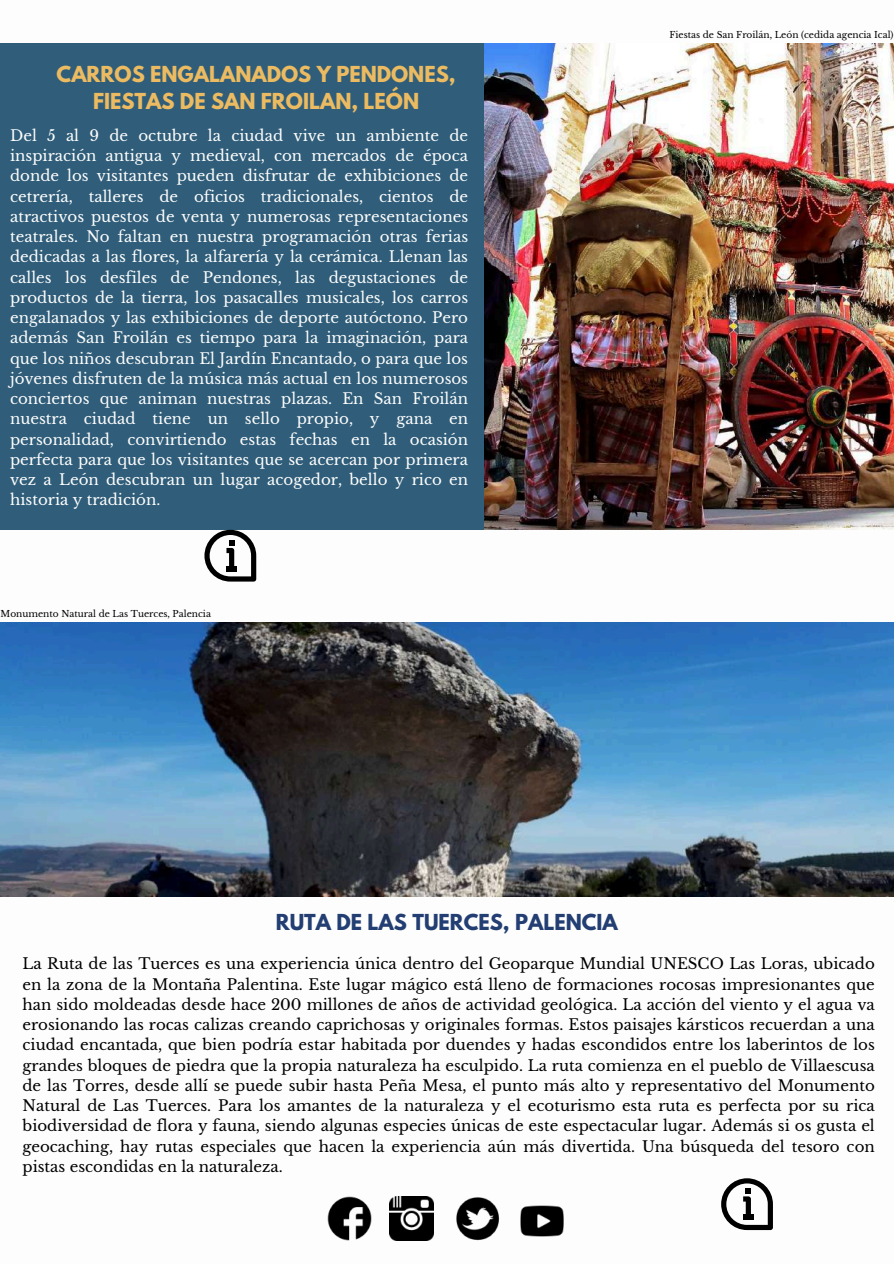
<style>
.page{position:relative;width:894px;height:1264px;background:#fff}
.page>*{position:absolute;margin:0;border:0;box-sizing:border-box;transform-origin:0 0}
.t1{font:700 19.5px/27px "League Spartan";color:#ecbb61;text-align:center}
.t2{font:700 19.5px "League Spartan";color:#233e73}
.t3{font:15px/20.2px "Libre Baskerville";color:#000;text-align:justify}
.t4{font:15px/20.2px "Libre Baskerville";color:#fdfdfd;text-align:justify}
.t5{font:9px "Libre Baskerville";color:#000}
</style>
<div class="page">
<div style="left:0;top:43px;width:511px;height:487px;background:#305e7a"></div>
<svg style="left:204px;top:530px;width:52px;height:51px"></svg>
<svg style="left:721px;top:1178px;width:51px;height:51px"></svg>
<img style="left:328px;top:1196px;width:43px;height:44px">
<img style="left:456px;top:1197px;width:44px;height:44px">
<img style="left:520px;top:1205px;width:44px;height:32px">
<img style="left:389px;top:1196px;width:44px;height:44px">
<img style="left:0;top:622px;width:893px;height:274px">
<img style="left:484px;top:43px;width:409px;height:486px">
<h1 class="t1" style="left:57px;top:63px;width:400px">CARROS ENGALANADOS Y PENDONES,<br>FIESTAS DE SAN FROILAN, LEÓN</h1>
<p class="t4" style="left:10px;top:125px;width:459px">Del 5 al 9 de octubre la ciudad vive un ambiente de inspiración antigua y medieval, con mercados de época donde los visitantes pueden disfrutar de exhibiciones de cetrería, talleres de oficios tradicionales, cientos de atractivos puestos de venta y numerosas representaciones teatrales. No faltan en nuestra programación otras ferias dedicadas a las flores, la alfarería y la cerámica. Llenan las calles los desfiles de Pendones, las degustaciones de productos de la tierra, los pasacalles musicales, los carros engalanados y las exhibiciones de deporte autóctono. Pero además San Froilán es tiempo para la imaginación, para que los niños descubran El Jardín Encantado, o para que los jóvenes disfruten de la música más actual en los numerosos conciertos que animan nuestras plazas. En San Froilán nuestra ciudad tiene un sello propio, y gana en personalidad, convirtiendo estas fechas en la ocasión perfecta para que los visitantes que se acercan por primera vez a León descubran un lugar acogedor, bello y rico en historia y tradición.</p>
<p class="t5" style="left:1px;top:608px;width:212px">Monumento Natural de Las Tuerces, Palencia</p>
<p class="t5" style="left:669px;top:29px;width:226px">Fiestas de San Froilán, León (cedida agencia Ical)</p>
<h1 class="t2" style="left:276px;top:912px;width:343px">RUTA DE LAS TUERCES, PALENCIA</h1>
<p class="t3" style="left:23px;top:953px;width:853px">La Ruta de las Tuerces es una experiencia única dentro del Geoparque Mundial UNESCO Las Loras, ubicado en la zona de la Montaña Palentina. Este lugar mágico está lleno de formaciones rocosas impresionantes que han sido moldeadas desde hace 200 millones de años de actividad geológica. La acción del viento y el agua va erosionando las rocas calizas creando caprichosas y originales formas. Estos paisajes kársticos recuerdan a una ciudad encantada, que bien podría estar habitada por duendes y hadas escondidos entre los laberintos de los grandes bloques de piedra que la propia naturaleza ha esculpido. La ruta comienza en el pueblo de Villaescusa de las Torres, desde allí se puede subir hasta Peña Mesa, el punto más alto y representativo del Monumento Natural de Las Tuerces. Para los amantes de la naturaleza y el ecoturismo esta ruta es perfecta por su rica biodiversidad de flora y fauna, siendo algunas especies únicas de este espectacular lugar. Además si os gusta el geocaching, hay rutas especiales que hacen la experiencia aún más divertida. Una búsqueda del tesoro con pistas escondidas en la naturaleza.</p>
</div>
